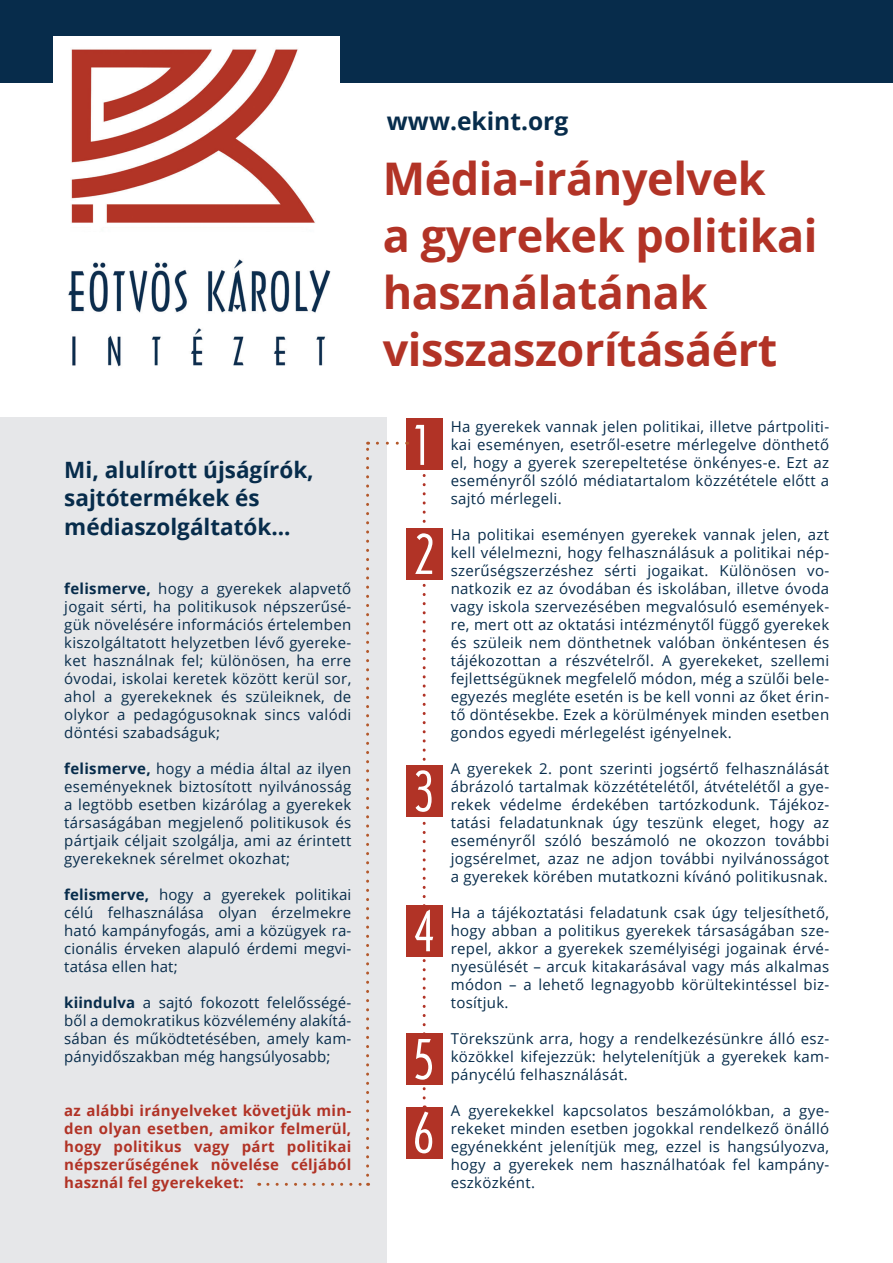
<style>
.page{position:relative;width:893px;height:1263px;background:#fff}
.page>*{position:absolute;margin:0;border:0;box-sizing:border-box;transform-origin:0 0}
.t1{font:52.05px "Architecture Plain";color:#fff}
.t2{font:700 45px/57px "Open Sans";letter-spacing:-.01em;color:#b23326}
.t3{font:700 24.6px "Open Sans";color:#072c4b}
.t4{font:700 22.5px/28.5px "Open Sans";color:#072c4b}
.t5{font:15px/18px "Open Sans";letter-spacing:.02em;color:#072c4b;text-align:justify}
.t6{font:700 15px/18px "Open Sans";letter-spacing:.02em;color:#b13326;text-align:justify}
.s1{font-weight:700}
</style>
<div class="page">
<svg style="left:423px;top:474px;width:3px;height:624px"></svg>
<div style="left:0;top:418px;width:387px;height:845px;background:#e6e7e9"></div>
<div style="left:406px;top:1033px;width:36px;height:51px;background:#b13326"></div>
<div style="left:406px;top:528px;width:36px;height:51px;background:#b13326"></div>
<div style="left:406px;top:1107px;width:36px;height:51px;background:#b13326"></div>
<div style="left:406px;top:765px;width:36px;height:51px;background:#b13326"></div>
<div style="left:406px;top:419px;width:36px;height:51px;background:#b13326"></div>
<div style="left:406px;top:906px;width:36px;height:51px;background:#b13326"></div>
<div style="left:0;top:0;width:893px;height:83px;background:#072c4b"></div>
<img style="left:53px;top:37px;width:287px;height:330px">
<svg style="left:268px;top:1183px;width:101px;height:3px"></svg>
<svg style="left:366px;top:442px;width:3px;height:733px"></svg>
<svg style="left:377px;top:442px;width:31px;height:3px"></svg>
<p class="t4" style="left:64px;top:455px;width:251px">Mi, alulírott újságírók, sajtótermékek és médiaszolgáltatók...</p>
<p class="t5" style="left:64px;top:579px;width:289px"><span class="s1">felismerve,</span> hogy a gyerekek alapvető jogait sérti, ha politikusok népszerűsé&shy;gük növelésére információs értelemben kiszolgáltatott helyzetben lévő gyereke&shy;ket használnak fel; különösen, ha erre óvodai, iskolai keretek között kerül sor, ahol a gyerekeknek és szüleiknek, de olykor a pedagógusoknak sincs valódi döntési szabadságuk;</p>
<p class="t5" style="left:64px;top:759px;width:289px"><span class="s1">felismerve,</span> hogy a média által az ilyen eseményeknek biztosított nyilvánosság a legtöbb esetben kizárólag a gyerekek társaságában megjelenő politikusok és pártjaik céljait szolgálja, ami az érintett gyerekeknek sérelmet okozhat;</p>
<p class="t5" style="left:64px;top:885px;width:289px"><span class="s1">felismerve,</span> hogy a gyerekek politikai célú felhasználása olyan érzelmekre ható kampányfogás, ami a közügyek ra&shy;cionális érveken alapuló érdemi megvi&shy;tatása ellen hat;</p>
<p class="t5" style="left:64px;top:993px;width:289px"><span class="s1">kiindulva</span> a sajtó fokozott felelősségé&shy;ből a demokratikus közvélemény alakítá&shy;sában és működtetésében, amely kam&shy;pányidőszakban még hangsúlyosabb;</p>
<p class="t6" style="left:64px;top:1101px;width:289px">az alábbi irányelveket követjük min&shy;den olyan esetben, amikor felmerül, hogy politikus vagy párt politikai népszerűségének növelése céljából használ fel gyerekeket:</p>
<p class="t3" style="left:387px;top:104px;width:183px">www.ekint.org</p>
<p class="t2" style="left:383px;top:149px;width:385px">Média-irányelvek</p>
<p class="t2" style="left:383px;top:206px;width:436px">a gyerekek politikai használatának visszaszorításáért</p>
<p class="t1" style="left:414px;top:413px;width:16px">1</p>
<p class="t1" style="left:414px;top:522px;width:22px">2</p>
<p class="t1" style="left:414px;top:759px;width:22px">3</p>
<p class="t1" style="left:414px;top:899px;width:22px">4</p>
<p class="t1" style="left:414px;top:1027px;width:22px">5</p>
<p class="t1" style="left:414px;top:1100px;width:22px">6</p>
<p class="t5" style="left:451px;top:417px;width:380px">Ha gyerekek vannak jelen politikai, illetve pártpoliti&shy;kai eseményen, esetről-esetre mérlegelve dönthető el, hogy a gyerek szerepeltetése önkényes-e. Ezt az eseményről szóló médiatartalom közzététele előtt a sajtó mérlegeli.</p>
<p class="t5" style="left:451px;top:525px;width:380px">Ha politikai eseményen gyerekek vannak jelen, azt kell vélelmezni, hogy felhasználásuk a politikai nép&shy;szerűségszerzéshez sérti jogaikat. Különösen vo&shy;natkozik ez az óvodában és iskolában, illetve óvoda vagy iskola szervezésében megvalósuló események&shy;re, mert ott az oktatási intézménytől függő gyerekek és szüleik nem dönthetnek valóban önkéntesen és tájékozottan a részvételről. A gyerekeket, szellemi fejlettségüknek megfelelő módon, még a szülői bele&shy;egyezés megléte esetén is be kell vonni az őket érin&shy;tő döntésekbe. Ezek a körülmények minden esetben gondos egyedi mérlegelést igényelnek.</p>
<p class="t5" style="left:451px;top:759px;width:380px">A gyerekek 2. pont szerinti jogsértő felhasználását ábrázoló tartalmak közzétételétől, átvételétől a gye&shy;rekek védelme érdekében tartózkodunk. Tájékoz&shy;tatási feladatunknak úgy teszünk eleget, hogy az eseményről szóló beszámoló ne okozzon további jogsérelmet, azaz ne adjon további nyilvánosságot a gyerekek körében mutatkozni kívánó politikusnak.</p>
<p class="t5" style="left:451px;top:903px;width:380px">Ha a tájékoztatási feladatunk csak úgy teljesíthető, hogy abban a politikus gyerekek társaságában sze&shy;repel, akkor a gyerekek személyiségi jogainak érvé&shy;nyesülését – arcuk kitakarásával vagy más alkalmas módon – a lehető legnagyobb körültekintéssel biz&shy;tosítjuk.</p>
<p class="t5" style="left:451px;top:1029px;width:380px">Törekszünk arra, hogy a rendelkezésünkre álló esz&shy;közökkel kifejezzük: helytelenítjük a gyerekek kam&shy;pánycélú felhasználását.</p>
<p class="t5" style="left:451px;top:1101px;width:380px">A gyerekekkel kapcsolatos beszámolókban, a gye&shy;rekeket minden esetben jogokkal rendelkező önálló egyénekként jelenítjük meg, ezzel is hangsúlyozva, hogy a gyerekek nem használhatóak fel kampány&shy;eszközként.</p>
</div>
